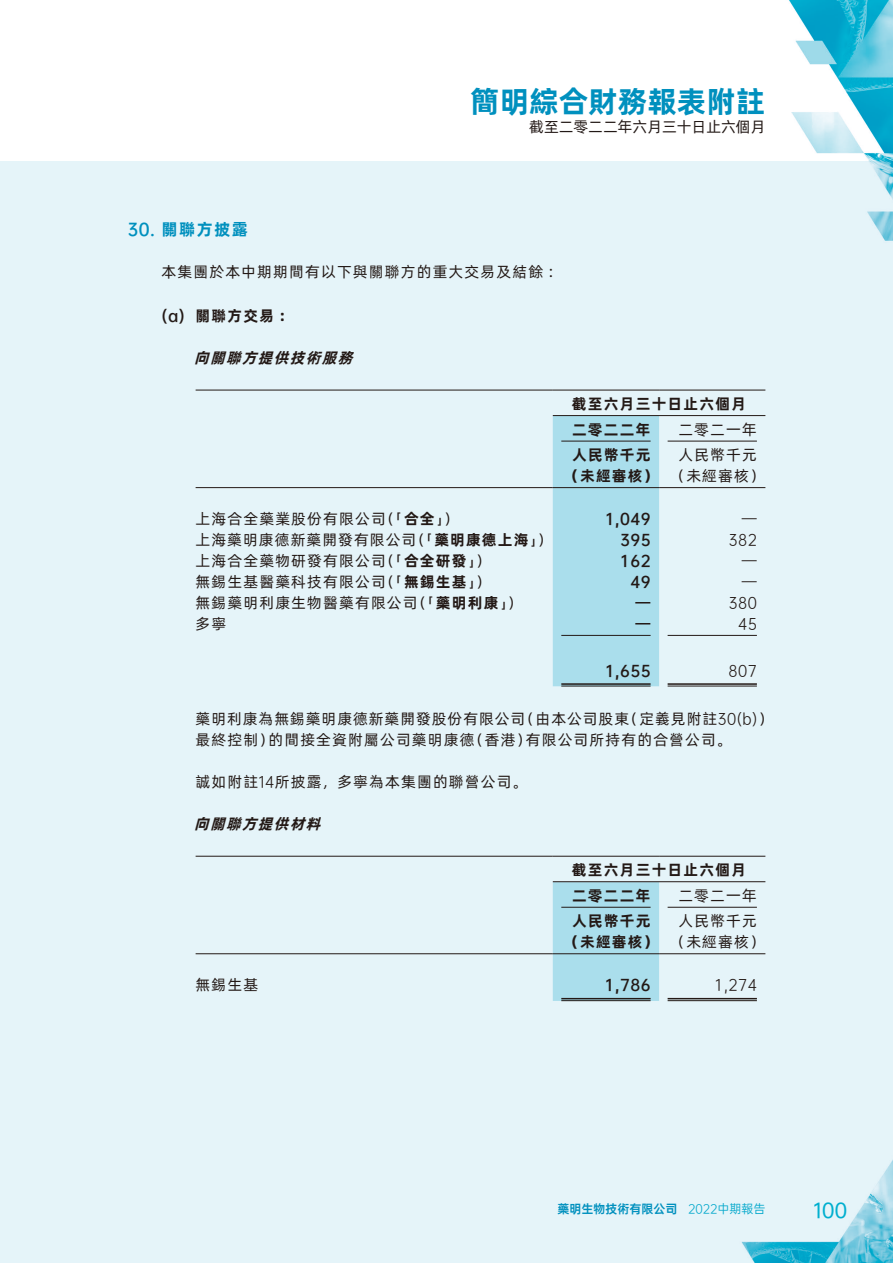
<style>
.page{position:relative;width:893px;height:1263px;background:#fff}
.page>*{position:absolute;margin:0;border:0;box-sizing:border-box;transform-origin:0 0}
.t1{font:30px "Alibaba Pu Hui Ti B";color:#0090be}
.t2{font:19.5px "OPPO Sans M";color:#00b7d5}
.t3{font:16.5px "Alibaba Pu Hui Ti B";letter-spacing:.08em;color:#0090be}
.t4{font:15px "Alibaba Pu Hui Ti R";letter-spacing:.08em;color:#231916}
.t5{font:15px/21px "Alibaba Pu Hui Ti B";letter-spacing:.08em;color:#231916}
.t6{font:15px "OPPO Sans B";letter-spacing:.03em;color:#231916}
.t7{font:15px "OPPO Sans R";letter-spacing:.03em;color:#231916}
.t8{font:italic 15px "Alibaba Pu Hui Ti B";color:#231916}
.t9{font:15px "Alibaba Pu Hui Ti R";color:#231916}
.t10{font:12px "OPPO Sans B";color:#0090be}
.t11{font:12px "OPPO Sans R";color:#00a7cb}
.s1{font-family:"OPPO Sans B"}
.s2{font-family:"Alibaba Pu Hui Ti B"}
.s3{font-family:"Alibaba Pu Hui Ti R"}
.s4{font-family:"OPPO Sans R"}
</style>
<div class="page">
<img style="left:0;top:0;width:893px;height:162px">
<div style="left:0;top:162px;width:893px;height:1101px;background:#e5f4f9"></div>
<div style="left:553px;top:416px;width:106px;height:270px;background:#aadeec"></div>
<hr style="left:196px;top:390px;width:357px;height:1px;background:#231916">
<hr style="left:553px;top:390px;width:106px;height:1px;background:#231916">
<hr style="left:659px;top:390px;width:106px;height:1px;background:#231916">
<hr style="left:553px;top:415px;width:212px;height:1px;background:#231916">
<hr style="left:561px;top:441px;width:90px;height:1px;background:#231916">
<hr style="left:668px;top:441px;width:89px;height:1px;background:#231916">
<hr style="left:196px;top:487px;width:357px;height:1px;background:#231916">
<hr style="left:553px;top:487px;width:106px;height:1px;background:#231916">
<hr style="left:659px;top:487px;width:106px;height:1px;background:#231916">
<hr style="left:561px;top:635px;width:90px;height:1px;background:#231916">
<hr style="left:668px;top:635px;width:89px;height:1px;background:#231916">
<hr style="left:561px;top:683px;width:90px;height:2px;background:#231916">
<hr style="left:561px;top:686px;width:90px;height:1px;background:#231916">
<hr style="left:668px;top:683px;width:89px;height:2px;background:#231916">
<hr style="left:668px;top:686px;width:89px;height:1px;background:#231916">
<div style="left:553px;top:882px;width:106px;height:119px;background:#aadeec"></div>
<hr style="left:196px;top:856px;width:357px;height:1px;background:#231916">
<hr style="left:553px;top:856px;width:106px;height:1px;background:#231916">
<hr style="left:659px;top:856px;width:106px;height:1px;background:#231916">
<hr style="left:553px;top:881px;width:212px;height:1px;background:#231916">
<hr style="left:561px;top:907px;width:90px;height:1px;background:#231916">
<hr style="left:668px;top:907px;width:89px;height:1px;background:#231916">
<hr style="left:196px;top:953px;width:357px;height:1px;background:#231916">
<hr style="left:553px;top:953px;width:106px;height:1px;background:#231916">
<hr style="left:659px;top:953px;width:106px;height:1px;background:#231916">
<hr style="left:561px;top:998px;width:90px;height:1px;background:#231916">
<hr style="left:561px;top:1000px;width:90px;height:1px;background:#231916">
<hr style="left:668px;top:998px;width:89px;height:1px;background:#231916">
<hr style="left:668px;top:1000px;width:89px;height:1px;background:#231916">
<h1 class="t1" style="left:470px;top:78px;width:297px">簡明綜合財務報表附註</h1>
<p class="t9" style="left:529px;top:115px;width:238px">截至二零二二年六月三十日止六個月</p>
<p class="t3" style="left:128px;top:216px;width:122px"><span class="s1">30.</span> 關聯方披露</p>
<p class="t4" style="left:162px;top:261px;width:402px">本集團於本中期期間有以下與關聯方的重大交易及結餘：</p>
<p class="t5" style="left:196px;top:304px;width:99px">關聯方交易：</p>
<p class="t6" style="left:162px;top:303px;width:25px">a( )</p>
<p class="t8" style="left:194px;top:346px;width:166px">向關聯方提供技術服務</p>
<p class="t5" style="left:572px;top:392px;width:176px">截至六月三十日止六個月</p>
<p class="t4" style="left:678px;top:418px;width:80px">二零二一年</p>
<p class="t5" style="left:572px;top:418px;width:80px">二零二二年</p>
<p class="t4" style="left:381px;top:507px;width:79px">（「<span class="s2">合全</span> (「</p>
<p class="t4" style="left:196px;top:507px;width:192px">上海合全藥業股份有限公司</p>
<p class="t4" style="left:678px;top:444px;width:80px">人民幣千元</p>
<p class="t5" style="left:565px;top:444px;width:201px;text-indent:7px">人民幣千元<br>（未經審核） <span class="s3">（未經審核(</span></p>
<p class="t7" style="left:742px;top:507px;width:16px">—</p>
<p class="t6" style="left:605px;top:506px;width:47px">1,049</p>
<p class="t4" style="left:196px;top:528px;width:222px">上海藥明康德新藥開發有限公司</p>
<p class="t5" style="left:411px;top:528px;width:142px"><span class="s3">（「</span>藥明康德上海 <span class="s3">(「</span></p>
<p class="t6" style="left:620px;top:527px;width:32px">395</p>
<p class="t7" style="left:728px;top:528px;width:30px">382</p>
<p class="t4" style="left:381px;top:549px;width:111px">（「<span class="s2">合全研發</span> (「</p>
<p class="t4" style="left:196px;top:549px;width:192px">上海合全藥物研發有限公司</p>
<p class="t6" style="left:620px;top:548px;width:32px">162</p>
<p class="t7" style="left:742px;top:549px;width:16px">—</p>
<p class="t4" style="left:196px;top:570px;width:192px">無錫生基醫藥科技有限公司</p>
<p class="t4" style="left:381px;top:570px;width:111px">（「<span class="s2">無錫生基</span> (「</p>
<p class="t6" style="left:630px;top:569px;width:22px">49</p>
<p class="t7" style="left:742px;top:570px;width:16px">—</p>
<p class="t4" style="left:196px;top:591px;width:224px">無錫藥明利康生物醫藥有限公司</p>
<p class="t4" style="left:412px;top:591px;width:111px">（「<span class="s2">藥明利康</span> (「</p>
<p class="t6" style="left:636px;top:590px;width:16px">—</p>
<p class="t7" style="left:729px;top:591px;width:30px">380</p>
<p class="t4" style="left:196px;top:612px;width:32px">多寧</p>
<p class="t6" style="left:636px;top:611px;width:16px">—</p>
<p class="t7" style="left:738px;top:612px;width:20px">45</p>
<p class="t6" style="left:605px;top:658px;width:47px">1,655</p>
<p class="t4" style="left:624px;top:707px;width:150px">（定義見附註<span class="s4">3 0 b(</span> (<span class="s4">(</span></p>
<p class="t7" style="left:728px;top:659px;width:30px">807</p>
<p class="t4" style="left:196px;top:707px;width:331px">藥明利康為無錫藥明康德新藥開發股份有限公司</p>
<p class="t4" style="left:520px;top:707px;width:110px">（由本公司股東</p>
<p class="t4" style="left:268px;top:728px;width:208px">的間接全資附屬公司藥明康德</p>
<p class="t4" style="left:526px;top:728px;width:207px">有限公司所持有的合營公司。</p>
<p class="t4" style="left:196px;top:728px;width:79px">最終控制）</p>
<p class="t4" style="left:196px;top:770px;width:333px">誠如附註<span class="s4">14</span>所披露，多寧為本集團的聯營公司。</p>
<p class="t8" style="left:194px;top:812px;width:134px">向關聯方提供材料</p>
<p class="t4" style="left:469px;top:728px;width:63px">（香港）</p>
<p class="t4" style="left:196px;top:973px;width:64px">無錫生基</p>
<p class="t5" style="left:572px;top:859px;width:176px">截至六月三十日止六個月</p>
<p class="t4" style="left:678px;top:884px;width:80px">二零二一年</p>
<p class="t5" style="left:572px;top:884px;width:80px">二零二二年</p>
<p class="t4" style="left:678px;top:910px;width:80px">人民幣千元</p>
<p class="t5" style="left:565px;top:910px;width:201px;text-indent:7px">人民幣千元<br>（未經審核） <span class="s3">（未經審核(</span></p>
<p class="t7" style="left:715px;top:973px;width:44px">1,274</p>
<p class="t6" style="left:605px;top:972px;width:47px">1,786</p>
<p class="t10" style="left:557px;top:1199px;width:121px">藥明生物技術有限公司</p>
<p class="t11" style="left:688px;top:1200px;width:79px">2022中期報告</p>
<h2 class="t2" style="left:813px;top:1195px;width:35px">100</h2>
</div>
